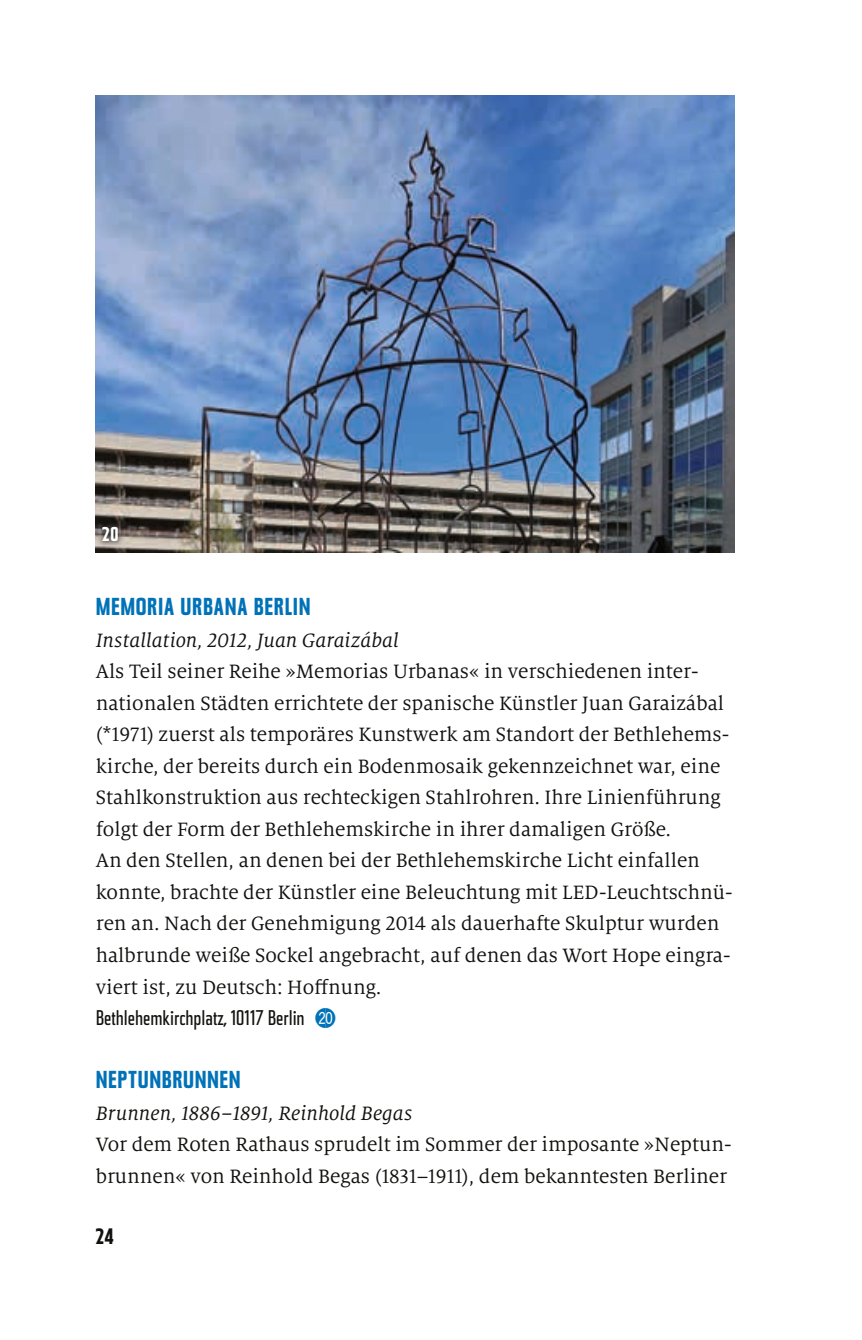
<style>
.page{position:relative;width:862px;height:1340px;background:#fff}
.page>*{position:absolute;margin:0;border:0;box-sizing:border-box;transform-origin:0 0}
.t1{font:24.75px "Tasse Bold Extd";letter-spacing:.03em;color:#0072b8}
.t2{font:22.5px "Tasse Bold Extd";color:#11110f}
.t3{font:21.38px/31.5px "Milo Serif OT";color:#11110f}
.t4{font:italic 21.38px "Milo Serif OT";color:#11110f}
.t5{font:21.38px "Tasse Regular Extd";color:#11110f}
.t6{font:20.25px "Tasse Bold Extd";color:#fff}
.s1{font-family:"Double Digits Round";font-size:25.65px;color:#0072b8}
</style>
<div class="page">
<img style="left:96px;top:96px;width:637px;height:456px">
<div style="left:96px;top:520px;width:29px;height:27px;background:#11110f;opacity:.75"></div>
<p class="t6" style="left:102px;top:523px;width:18px">20</p>
<p class="t1" style="left:96px;top:593px;width:216px">MEMORIA URBANA BERLIN</p>
<p class="t4" style="left:96px;top:628px;width:304px">Installation, 2012, Juan Garaizábal</p>
<p class="t3" style="left:96px;top:656px;width:638px">Als Teil seiner Reihe »Memorias Urbanas« in verschiedenen inter&shy;nationalen Städten errichtete der spanische Künstler Juan Garaizábal (*1971) zuerst als temporäres Kunstwerk am Standort der Bethlehems&shy;kirche, der bereits durch ein Bodenmosaik gekennzeichnet war, eine Stahlkonstruktion aus rechteckigen Stahlrohren. Ihre Linienführung folgt der Form der Bethlehemskirche in ihrer damaligen Größe.<br>An den Stellen, an denen bei der Bethlehemskirche Licht einfallen konnte, brachte der Künstler eine Beleuchtung mit LED-Leuchtschnü&shy;ren an. Nach der Genehmigung 2014 als dauerhafte Skulptur wurden halbrunde weiße Sockel angebracht, auf denen das Wort Hope eingra&shy;viert ist, zu Deutsch: Hoffnung.</p>
<p class="t5" style="left:96px;top:1006px;width:241px">Bethlehemkirchplatz, 10117 Berlin <span class="s1">CL</span></p>
<p class="t1" style="left:96px;top:1065px;width:146px">NEPTUNBRUNNEN</p>
<p class="t4" style="left:96px;top:1101px;width:318px">Brunnen, 1886–1891, Reinhold Begas</p>
<p class="t3" style="left:96px;top:1128px;width:637px">Vor dem Roten Rathaus sprudelt im Sommer der imposante »Neptun&shy;brunnen« von Reinhold Begas (1831–1911), dem bekanntesten Berliner</p>
<p class="t2" style="left:96px;top:1224px;width:19px">24</p>
</div>
